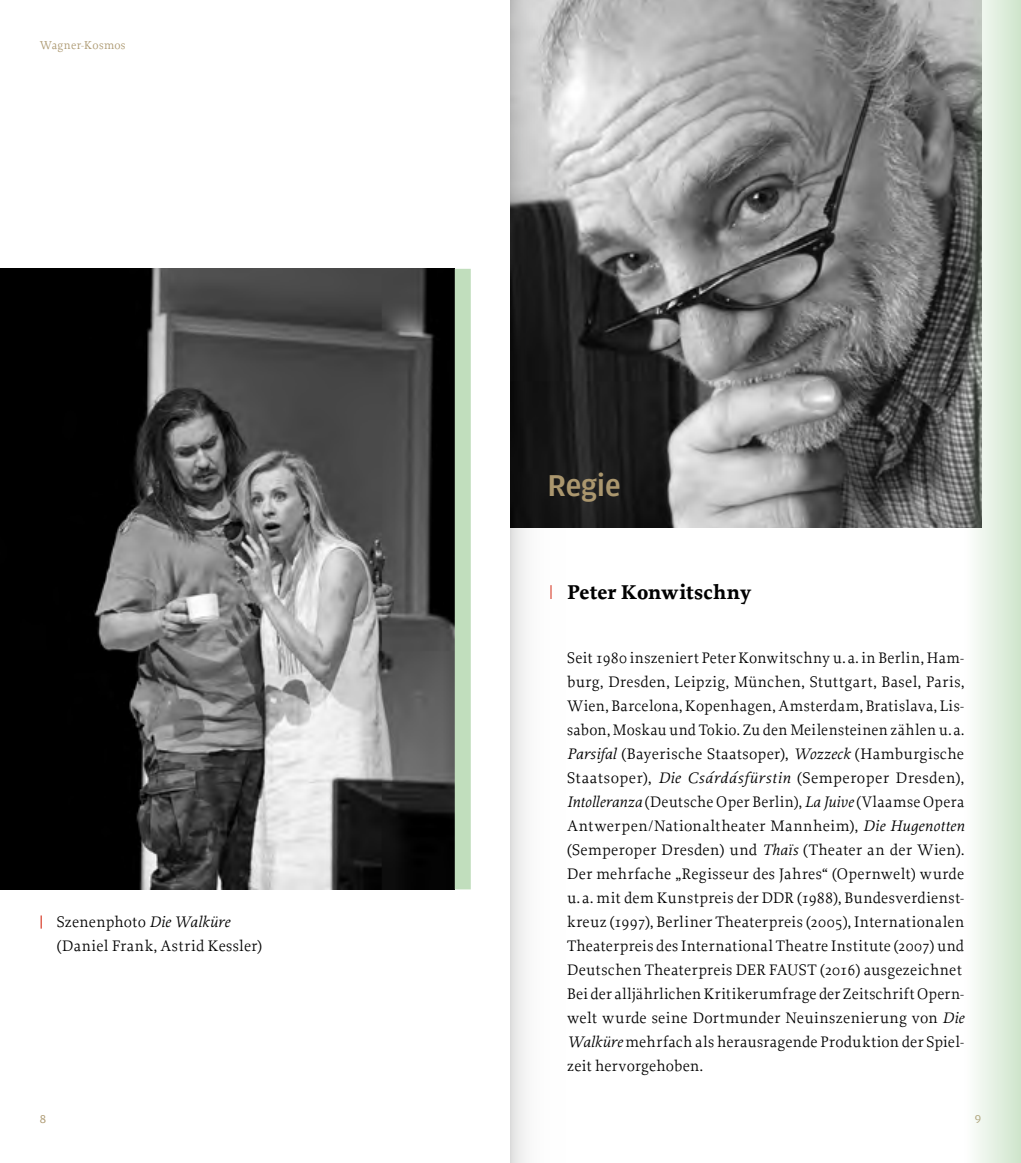
<style>
.page{position:relative;width:1021px;height:1163px;background:#fff}
.page>*{position:absolute;margin:0;border:0;box-sizing:border-box;transform-origin:0 0}
.t1{font:500 32px "Amplitude";letter-spacing:-.01em;color:#ab976e}
.t2{font:700 21px "Proforma";color:#000}
.t3{font:16px/24px "Proforma";letter-spacing:.02em;color:#000}
.t4{font:12px "Proforma";letter-spacing:.025em;color:#ab976e}
.t5{font:12px "Amplitude";color:#ab976e}
.s1{font-family:"Amplitude";color:#d21d07}
.s2{font-style:italic}
.s3{font-weight:400;font-size:20px;color:#d21d07}
</style>
<div class="page">
<img style="left:0;top:269px;width:455px;height:620px">
<img style="left:591px;top:0;width:373px;height:527px">
<div style="left:455px;top:269px;width:16px;height:620px;background:#c1debd"></div>
<svg style="left:964px;top:0;width:56px;height:1162px"></svg>
<svg style="left:510px;top:0;width:81px;height:1162px"></svg>
<p class="t4" style="left:40px;top:37px;width:87px">Wagner-Kosmos</p>
<p class="t3" style="left:57px;top:909px;width:207px;text-indent:-17px"><span class="s1">|</span> Szenenphoto <span class="s2">Die Walküre </span>(Daniel Frank, Astrid Kessler)</p>
<h1 class="t1" style="left:547px;top:467px;width:75px">Regie</h1>
<h2 class="t2" style="left:550px;top:578px;width:202px"><span class="s3">|</span> Peter Konwitschny</h2>
<p class="t3" style="left:567px;top:645px;width:398px">Seit 1980 inszeniert Peter Konwitschny u.a. in Berlin, Ham&shy;burg, Dresden, Leipzig, München, Stuttgart, Basel, Paris, Wien, Barcelona, Kopenhagen, Amsterdam, Bratislava, Lis&shy;sabon, Moskau und Tokio. Zu den Meilensteinen zählen u.a.<br><span class="s2">Parsifal</span> (Bayerische Staatsoper), <span class="s2">Wozzeck</span> (Hamburgische Staatsoper), <span class="s2">Die Csárdásfürstin</span> (Semperoper Dresden), <span class="s2">Intolleranza</span> (Deutsche Oper Berlin), <span class="s2">La Juive</span>(Vlaamse Opera Antwerpen/Nationaltheater Mannheim), <span class="s2">Die Hugenotten </span>(Semperoper Dresden) und <span class="s2">Thaïs</span> (Theater an der Wien).<br>Der mehrfache „Regisseur des Jahres“ (Opernwelt) wurde u.a. mit dem Kunstpreis der DDR (1988), Bundesverdienst&shy;kreuz (1997), Berliner Theaterpreis (2005), Internationalen Theaterpreis des International Theatre Institute (2007) und Deutschen Theaterpreis DER FAUST (2016) ausgezeichnet Bei der alljährlichenKritikerumfrage der Zeitschrift Opern&shy;welt wurde seine Dortmunder Neuinszenierung von <span class="s2">Die Walküre</span> mehrfach als herausragende Produktion der Spiel&shy;zeit hervorgehoben.</p>
<p class="t5" style="left:40px;top:1112px;width:8px">8</p>
<p class="t5" style="left:974px;top:1112px;width:8px">9</p>
</div>
